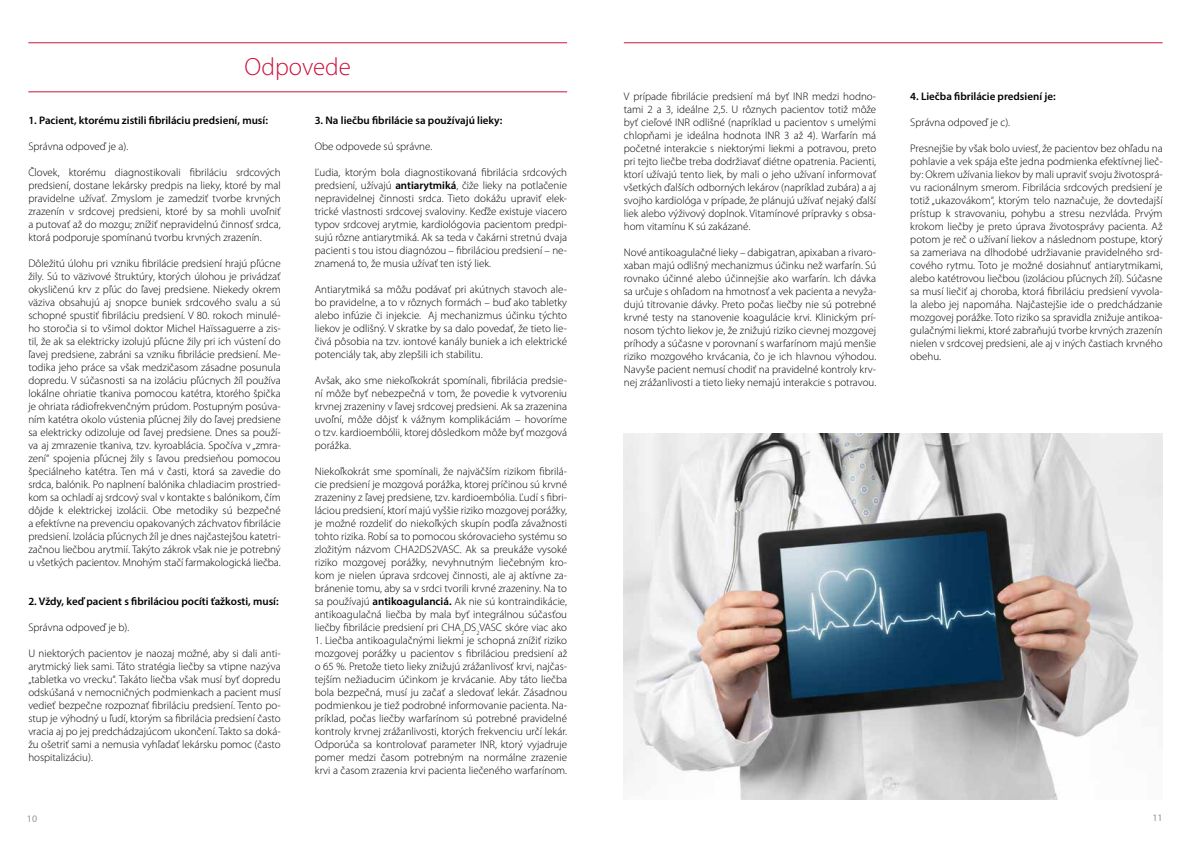
<style>
.page{position:relative;width:1191px;height:842px;background:#fff}
.page>*{position:absolute;margin:0;border:0;box-sizing:border-box;transform-origin:0 0}
.t1{font:300 25px "Myriad Pro";color:#ce123c}
.t2{font:300 11px/13px "Myriad Pro";color:#000;text-align:justify}
.t3{font:600 11px "Myriad Pro";color:#000}
.t4{font:10px "Myriad Pro";color:#939598}
.s1{font-weight:600}
</style>
<div class="page">
<img style="left:624px;top:434px;width:538px;height:365px">
<hr style="left:28px;top:92px;width:539px;height:1px;background:#ce123c">
<hr style="left:28px;top:43px;width:539px;height:1px;background:#ce123c">
<hr style="left:624px;top:43px;width:538px;height:1px;background:#ce123c">
<h1 class="t1" style="left:244px;top:52px;width:108px">Odpovede</h1>
<p class="t3" style="left:28px;top:113px;width:241px">1. Pacient, ktorému zistili fibriláciu predsiení, musí:</p>
<p class="t2" style="left:28px;top:140px;width:101px">Správna odpoveď je a).</p>
<p class="t2" style="left:28px;top:166px;width:254px">Človek, ktorému diagnostikovali fibriláciu srdcových predsiení, dostane lekársky predpis na lieky, ktoré by mal pravidelne užívať. Zmyslom je zamedziť tvorbe krvných zrazenín v srdcovej predsieni, ktoré by sa mohli uvoľniť a putovať až do mozgu; znížiť nepravidelnú činnosť srdca, ktorá podporuje spomínanú tvorbu krvných zrazenín.</p>
<p class="t2" style="left:28px;top:257px;width:254px">Dôležitú úlohu pri vzniku fibrilácie predsiení hrajú pľúcne žily. Sú to väzivové štruktúry, ktorých úlohou je privádzať okysličenú krv z pľúc do ľavej predsiene. Niekedy okrem väziva obsahujú aj snopce buniek srdcového svalu a sú schopné spustiť fibriláciu predsiení. V 80. rokoch minulé&shy;ho storočia si to všimol doktor Michel Haïssaguerre a zis&shy;til, že ak sa elektricky izolujú pľúcne žily pri ich vústení do ľavej predsiene, zabráni sa vzniku fibrilácie predsiení. Me&shy;todika jeho práce sa však medzičasom zásadne posunula dopredu. V súčasnosti sa na izoláciu pľúcnych žíl používa lokálne ohriatie tkaniva pomocou katétra, ktorého špička je ohriata rádiofrekvenčným prúdom. Postupným posúva&shy;ním katétra okolo vústenia pľúcnej žily do ľavej predsiene sa elektricky odizoluje od ľavej predsiene. Dnes sa použí&shy;va aj zmrazenie tkaniva, tzv. kyroablácia. Spočíva v „zmra&shy;zení“ spojenia pľúcnej žily s ľavou predsieňou pomocou špeciálneho katétra. Ten má v časti, ktorá sa zavedie do srdca, balónik. Po naplnení balónika chladiacim prostried&shy;kom sa ochladí aj srdcový sval v kontakte s balónikom, čím dôjde k elektrickej izolácii. Obe metodiky sú bezpečné a efektívne na prevenciu opakovaných záchvatov fibrilácie predsiení. Izolácia pľúcnych žíl je dnes najčastejšou katetri&shy;začnou liečbou arytmií. Takýto zákrok však nie je potrebný u všetkých pacientov. Mnohým stačí farmakologická liečba.</p>
<p class="t3" style="left:28px;top:594px;width:252px">2. Vždy, keď pacient s fibriláciou pocíti ťažkosti, musí:</p>
<p class="t2" style="left:28px;top:621px;width:103px">Správna odpoveď je b).</p>
<p class="t2" style="left:28px;top:647px;width:254px">U niektorých pacientov je naozaj možné, aby si dali anti&shy;arytmický liek sami. Táto stratégia liečby sa vtipne nazýva „tabletka vo vrecku“. Takáto liečba však musí byť dopredu odskúšaná v nemocničných podmienkach a pacient musí vedieť bezpečne rozpoznať fibriláciu predsiení. Tento po&shy;stup je výhodný u ľudí, ktorým sa fibrilácia predsiení často vracia aj po jej predchádzajúcom ukončení. Takto sa doká&shy;žu ošetriť sami a nemusia vyhľadať lekársku pomoc (často hospitalizáciu).</p>
<p class="t3" style="left:315px;top:114px;width:189px">3. Na liečbu fibrilácie sa používajú lieky:</p>
<p class="t2" style="left:315px;top:140px;width:119px">Obe odpovede sú správne.</p>
<p class="t2" style="left:315px;top:166px;width:254px">Ľudia, ktorým bola diagnostikovaná fibrilácia srdcových predsiení, užívajú <span class="s1">antiarytmiká</span>, čiže lieky na potlačenie nepravidelnej činnosti srdca. Tieto dokážu upraviť elek&shy;trické vlastnosti srdcovej svaloviny. Keďže existuje viacero typov srdcovej arytmie, kardiológovia pacientom predpi&shy;sujú rôzne antiarytmiká. Ak sa teda v čakárni stretnú dvaja pacienti s tou istou diagnózou – fibriláciou predsiení – ne&shy;znamená to, že musia užívať ten istý liek.</p>
<p class="t2" style="left:315px;top:283px;width:254px">Antiarytmiká sa môžu podávať pri akútnych stavoch ale&shy;bo pravidelne, a to v rôznych formách – buď ako tabletky alebo infúzie či injekcie. Aj mechanizmus účinku týchto liekov je odlišný. V skratke by sa dalo povedať, že tieto lie&shy;čivá pôsobia na tzv. iontové kanály buniek a ich elektrické potenciály tak, aby zlepšili ich stabilitu.</p>
<p class="t2" style="left:315px;top:374px;width:254px">Avšak, ako sme niekoľkokrát spomínali, fibrilácia predsie&shy;ní môže byť nebezpečná v tom, že povedie k vytvoreniu krvnej zrazeniny v ľavej srdcovej predsieni. Ak sa zrazenina uvoľní, môže dôjsť k vážnym komplikáciám – hovoríme o tzv. kardioembólii, ktorej dôsledkom môže byť mozgová porážka.</p>
<p class="t2" style="left:315px;top:465px;width:254px">Niekoľkokrát sme spomínali, že najväčším rizikom fibrilá&shy;cie predsiení je mozgová porážka, ktorej príčinou sú krvné zrazeniny z ľavej predsiene, tzv. kardioembólia. Ľudí s fibri&shy;láciou predsiení, ktorí majú vyššie riziko mozgovej porážky, je možné rozdeliť do niekoľkých skupín podľa závažnosti tohto rizika. Robí sa to pomocou skórovacieho systému so zložitým názvom CHA2DS2VASC. Ak sa preukáže vysoké riziko mozgovej porážky, nevyhnutným liečebným kro&shy;kom je nielen úprava srdcovej činnosti, ale aj aktívne za&shy;bránenie tomu, aby sa v srdci tvorili krvné zrazeniny. Na to sa používajú <span class="s1">antikoagulanciá.</span> Ak nie sú kontraindikácie, antikoagulačná liečba by mala byť integrálnou súčasťou liečby fibrilácie predsiení pri CHA<sub>2</sub>DS<sub>2</sub>VASC skóre viac ako</p>
<p class="t2" style="left:315px;top:634px;width:254px">1. Liečba antikoagulačnými liekmi je schopná znížiť riziko mozgovej porážky u pacientov s fibriláciou predsiení až o 65 %. Pretože tieto lieky znižujú zrážanlivosť krvi, najčas&shy;tejším nežiaducim účinkom je krvácanie. Aby táto liečba bola bezpečná, musí ju začať a sledovať lekár. Zásadnou podmienkou je tiež podrobné informovanie pacienta. Na&shy;príklad, počas liečby warfarínom sú potrebné pravidelné kontroly krvnej zrážanlivosti, ktorých frekvenciu určí lekár.<br>Odporúča sa kontrolovať parameter INR, ktorý vyjadruje pomer medzi časom potrebným na normálne zrazenie krvi a časom zrazenia krvi pacienta liečeného warfarínom.</p>
<p class="t2" style="left:624px;top:90px;width:254px">V prípade fibrilácie predsiení má byť INR medzi hodno&shy;tami 2 a 3, ideálne 2,5. U rôznych pacientov totiž môže byť cieľové INR odlišné (napríklad u pacientov s umelými chlopňami je ideálna hodnota INR 3 až 4). Warfarín má početné interakcie s niektorými liekmi a potravou, preto pri tejto liečbe treba dodržiavať diétne opatrenia. Pacienti, ktorí užívajú tento liek, by mali o jeho užívaní informovať všetkých ďalších odborných lekárov (napríklad zubára) a aj svojho kardiológa v prípade, že plánujú užívať nejaký ďalší liek alebo výživový doplnok. Vitamínové prípravky s obsa&shy;hom vitamínu K sú zakázané.</p>
<p class="t2" style="left:624px;top:246px;width:254px">Nové antikoagulačné lieky – dabigatran, apixaban a rivaro&shy;xaban majú odlišný mechanizmus účinku než warfarín. Sú rovnako účinné alebo účinnejšie ako warfarín. Ich dávka sa určuje s ohľadom na hmotnosť a vek pacienta a nevyža&shy;dujú titrovanie dávky. Preto počas liečby nie sú potrebné krvné testy na stanovenie koagulácie krvi. Klinickým prí&shy;nosom týchto liekov je, že znižujú riziko cievnej mozgovej príhody a súčasne v porovnaní s warfarínom majú menšie riziko mozgového krvácania, čo je ich hlavnou výhodou.<br>Navyše pacient nemusí chodiť na pravidelné kontroly krv&shy;nej zrážanlivosti a tieto lieky nemajú interakcie s potravou.</p>
<p class="t3" style="left:910px;top:89px;width:147px">4. Liečba fibrilácie predsiení je:</p>
<p class="t2" style="left:910px;top:116px;width:101px">Správna odpoveď je c).</p>
<p class="t2" style="left:910px;top:142px;width:254px">Presnejšie by však bolo uviesť, že pacientov bez ohľadu na pohlavie a vek spája ešte jedna podmienka efektívnej lieč&shy;by: Okrem užívania liekov by mali upraviť svoju životosprá&shy;vu racionálnym smerom. Fibrilácia srdcových predsiení je totiž „ukazovákom“, ktorým telo naznačuje, že dovtedajší prístup k stravovaniu, pohybu a stresu nezvláda. Prvým krokom liečby je preto úprava životosprávy pacienta. Až potom je reč o užívaní liekov a následnom postupe, ktorý sa zameriava na dlhodobé udržiavanie pravidelného srd&shy;cového rytmu. Toto je možné dosiahnuť antiarytmikami, alebo katétrovou liečbou (izoláciou pľúcnych žíl). Súčasne sa musí liečiť aj choroba, ktorá fibriláciu predsiení vyvola&shy;la alebo jej napomáha. Najčastejšie ide o predchádzanie mozgovej porážke. Toto riziko sa spravidla znižuje antikoa&shy;gulačnými liekmi, ktoré zabraňujú tvorbe krvných zrazenín nielen v srdcovej predsieni, ale aj v iných častiach krvného obehu.</p>
<p class="t4" style="left:27px;top:812px;width:12px">10</p>
<p class="t4" style="left:1152px;top:812px;width:12px">11</p>
</div>
